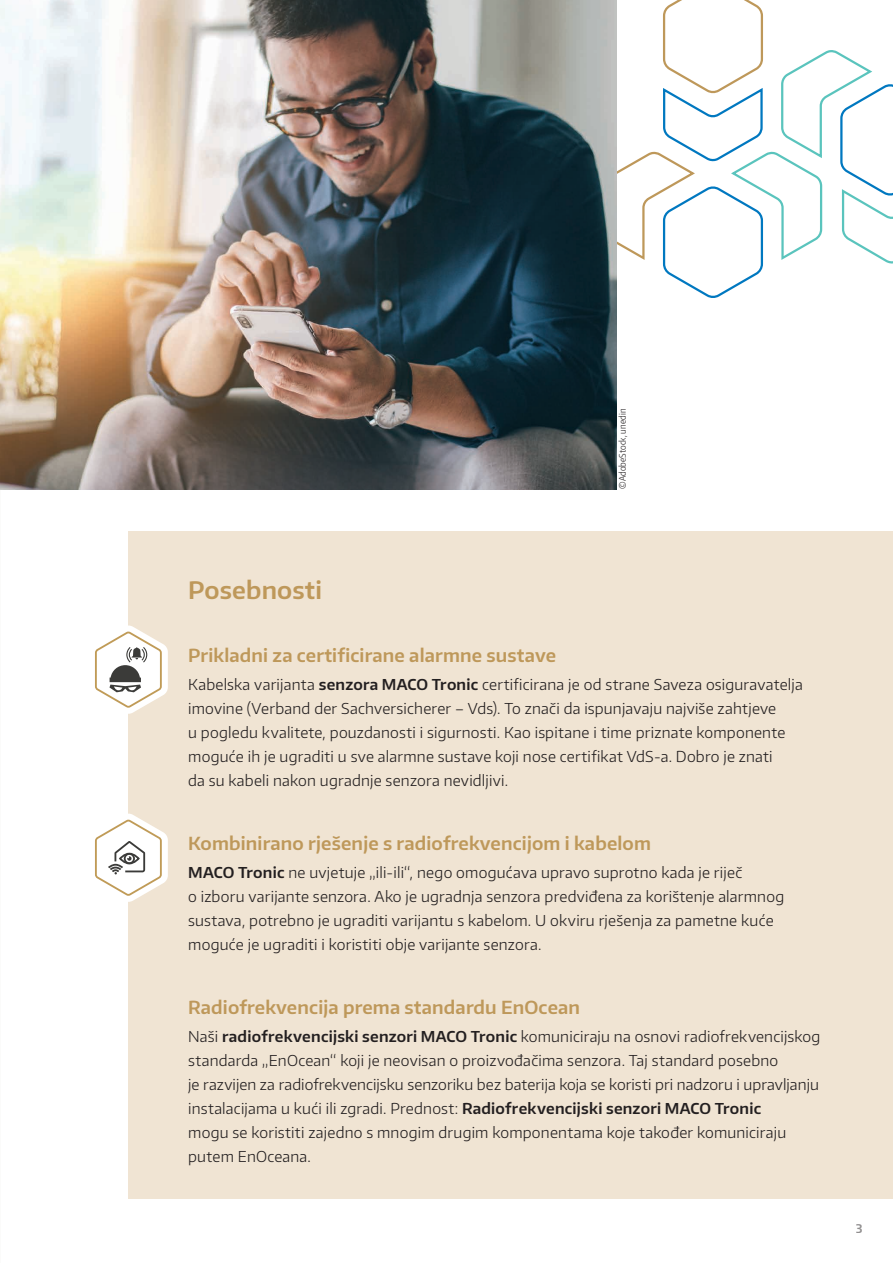
<style>
.page{position:relative;width:893px;height:1263px;background:#fff}
.page>*{position:absolute;margin:0;border:0;box-sizing:border-box;transform-origin:0 0}
.Subheadline_16auf20_gold{font:600 24px "Encode Sans Normal";letter-spacing:.005em;color:#be985a}
.Subheadline_12pt_Gold{font:600 18px "Encode Sans Normal";letter-spacing:.01em;color:#be985a}
.Bodytext{font:300 15px/24px "Encode Sans Normal";letter-spacing:.015em;color:#231f20}
.t1{font:600 12px "Encode Sans Normal";color:#231f20}
.Subheadline_12pt_Gold-2{font:300 9px "Encode Sans Condensed";letter-spacing:.01em;color:#231f20}
.s1{font-weight:600}
</style>
<div class="page">
<div style="left:128px;top:531px;width:765px;height:668px;background:#f0e4d3"></div>
<svg style="left:617px;top:0;width:276px;height:298px"></svg>
<img style="left:0;top:0;width:617px;height:489px">
<svg style="left:95px;top:625px;width:73px;height:89px"></svg>
<svg style="left:95px;top:813px;width:73px;height:89px"></svg>
<p class="Subheadline_16auf20_gold" style="left:188px;top:574px;width:135px">Posebnosti</p>
<p class="Subheadline_12pt_Gold-2" style="left:617px;top:489px;width:82px;rotate:-90deg">©AdobeStock, unedin</p>
<p class="Subheadline_12pt_Gold" style="left:188px;top:643px;width:369px">Prikladni za certificirane alarmne sustave</p>
<p class="Bodytext" style="left:188px;top:672px;width:616px">Kabelska varijanta <span class="s1">senzora MACO Tronic</span> certificirana je od strane Saveza osiguravatelja imovine (Verband der Sachversicherer – Vds). To znači da ispunjavaju najviše zahtjeve<br>u pogledu kvalitete, pouzdanosti i sigurnosti. Kao ispitane i time priznate komponente moguće ih je ugraditi u sve alarmne sustave koji nose certifikat VdS-a. Dobro je znati<br>da su kabeli nakon ugradnje senzora nevidljivi.</p>
<p class="Subheadline_12pt_Gold" style="left:188px;top:831px;width:464px">Kombinirano rješenje s radiofrekvencijom i kabelom</p>
<p class="Bodytext" style="left:188px;top:860px;width:598px"><span class="s1">MACO Tronic</span> ne uvjetuje „ili-ili“, nego omogućava upravo suprotno kada je riječ<br>o izboru varijante senzora. Ako je ugradnja senzora predviđena za korištenje alarmnog sustava, potrebno je ugraditi varijantu s kabelom. U okviru rješenja za pametne kuće moguće je ugraditi i koristiti obje varijante senzora.</p>
<p class="Subheadline_12pt_Gold" style="left:188px;top:995px;width:393px">Radiofrekvencija prema standardu EnOcean</p>
<p class="Bodytext" style="left:188px;top:1024px;width:634px">Naši <span class="s1">radiofrekvencijski senzori MACO Tronic</span> komuniciraju na osnovi radiofrekvencijskog standarda „EnOcean“ koji je neovisan o proizvođačima senzora. Taj standard posebno<br>je razvijen za radiofrekvencijsku senzoriku bez baterija koja se koristi pri nadzoru i upravljanju instalacijama u kući ili zgradi. Prednost: <span class="s1">Radiofrekvencijski senzori MACO Tronic<br></span>mogu se koristiti zajedno s mnogim drugim komponentama koje također komuniciraju putem EnOceana.</p>
<p class="t1" style="left:856px;top:1220px;width:8px">3</p>
</div>
